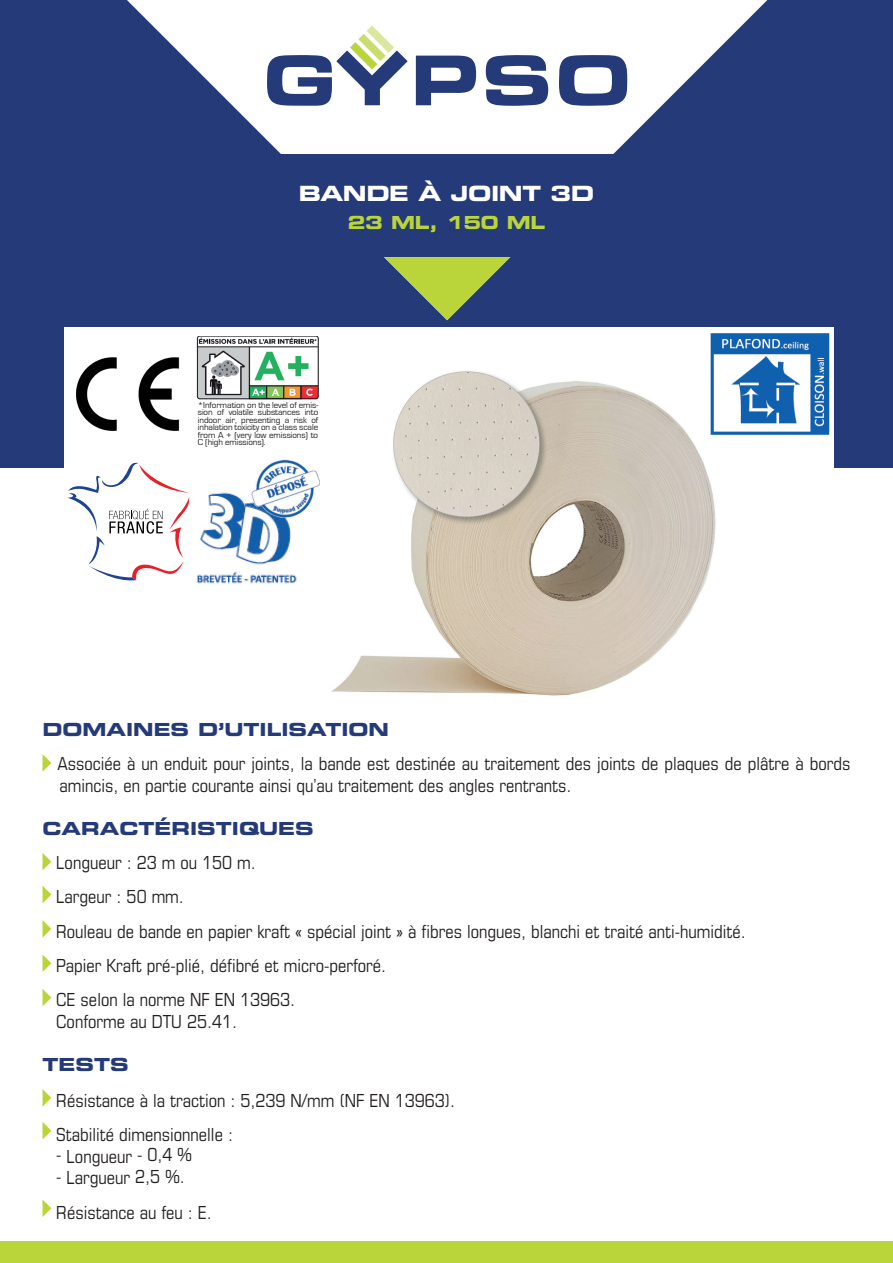
<style>
.page{position:relative;width:893px;height:1263px;background:#fff}
.page>*{position:absolute;margin:0;border:0;box-sizing:border-box;transform-origin:0 0}
.t1{font:21px "Eurostile Bold Extended Two";letter-spacing:-.02em;color:#fff}
.t2{font:condensed 18px/34.3px "Eurostile";color:#231f20}
.t3{font:18px "Eurostile Bold Extended Two";color:#243a79}
.t4{font:18px "Eurostile Bold Extended Two";letter-spacing:-.02em;color:#b9d539}
.t5{font:9px/7.5px "Eurostile";letter-spacing:-.01em;color:#231f20;text-align:justify}
</style>
<div class="page">
<div style="left:0;top:0;width:893px;height:468px;background:#243a79"></div>
<div style="left:0;top:1242px;width:893px;height:21px;background:#b9d539"></div>
<svg style="left:127px;top:0;width:640px;height:154px;fill:#fff"></svg>
<svg style="left:384px;top:257px;width:127px;height:63px"></svg>
<div style="left:64px;top:328px;width:769px;height:371px;background:#fff"></div>
<img style="left:76px;top:357px;width:104px;height:74px">
<img style="left:196px;top:336px;width:123px;height:64px">
<svg style="left:67px;top:462px;width:123px;height:119px"></svg>
<img style="left:197px;top:459px;width:123px;height:125px">
<img style="left:331px;top:371px;width:385px;height:325px">
<img style="left:707px;top:333px;width:123px;height:105px">
<svg style="left:416px;top:56px;width:60px;height:49px"></svg>
<svg style="left:486px;top:55px;width:62px;height:51px"></svg>
<svg style="left:559px;top:55px;width:68px;height:51px"></svg>
<svg style="left:267px;top:26px;width:141px;height:80px"></svg>
<svg style="left:43px;top:754px;width:8px;height:17px"></svg>
<svg style="left:43px;top:853px;width:8px;height:17px"></svg>
<svg style="left:43px;top:886px;width:8px;height:17px"></svg>
<svg style="left:43px;top:920px;width:8px;height:17px"></svg>
<svg style="left:43px;top:955px;width:8px;height:17px"></svg>
<svg style="left:43px;top:989px;width:8px;height:17px"></svg>
<svg style="left:43px;top:1089px;width:8px;height:17px"></svg>
<svg style="left:43px;top:1122px;width:8px;height:17px"></svg>
<svg style="left:43px;top:1200px;width:8px;height:17px"></svg>
<p class="t1" style="left:299px;top:178px;width:297px">BANDE À JOINT 3D</p>
<p class="t4" style="left:348px;top:210px;width:199px">23 ML, 150 ML</p>
<p class="t5" style="left:198px;top:401px;width:122px">*Information on the level of emis&shy;sion of volatile substances into indoor air, presenting a risk of inhalation toxicity on a class scale from A + (very low emissions) to C (high emissions).</p>
<p class="t3" style="left:43px;top:717px;width:348px">DOMAINES D’UTILISATION</p>
<p class="t2" style="left:57px;top:753px;width:795px;line-height:21.6px">Associée à un enduit pour joints, la bande est destinée au traitement des joints de plaques de plâtre à bords amincis, en partie courante ainsi qu’au traitement des angles rentrants.</p>
<p class="t3" style="left:43px;top:815px;width:273px">CARACTÉRISTIQUES</p>
<p class="t2" style="left:56px;top:845px;width:691px">Longueur : 23 m ou 150 m.<br>Largeur : 50 mm.<br>Rouleau de bande en papier kraft « spécial joint » à fibres longues, blanchi et traité anti-humidité.<br>Papier Kraft pré-plié, défibré et micro-perforé.<br>CE selon la norme NF EN 13963.</p>
<p class="t2" style="left:56px;top:1004px;width:182px">Conforme au DTU 25.41.</p>
<p class="t3" style="left:43px;top:1051px;width:88px">TESTS</p>
<p class="t2" style="left:56px;top:1083px;width:400px">Résistance à la traction : 5,239 N/mm (NF EN 13963).<br>Stabilité dimensionnelle :</p>
<p class="t2" style="left:56px;top:1139px;width:137px">- Longueur - 0,4 %</p>
<p class="t2" style="left:56px;top:1160px;width:157px">- Largueur 2,5 %.<br>Résistance au feu : E.</p>
</div>
